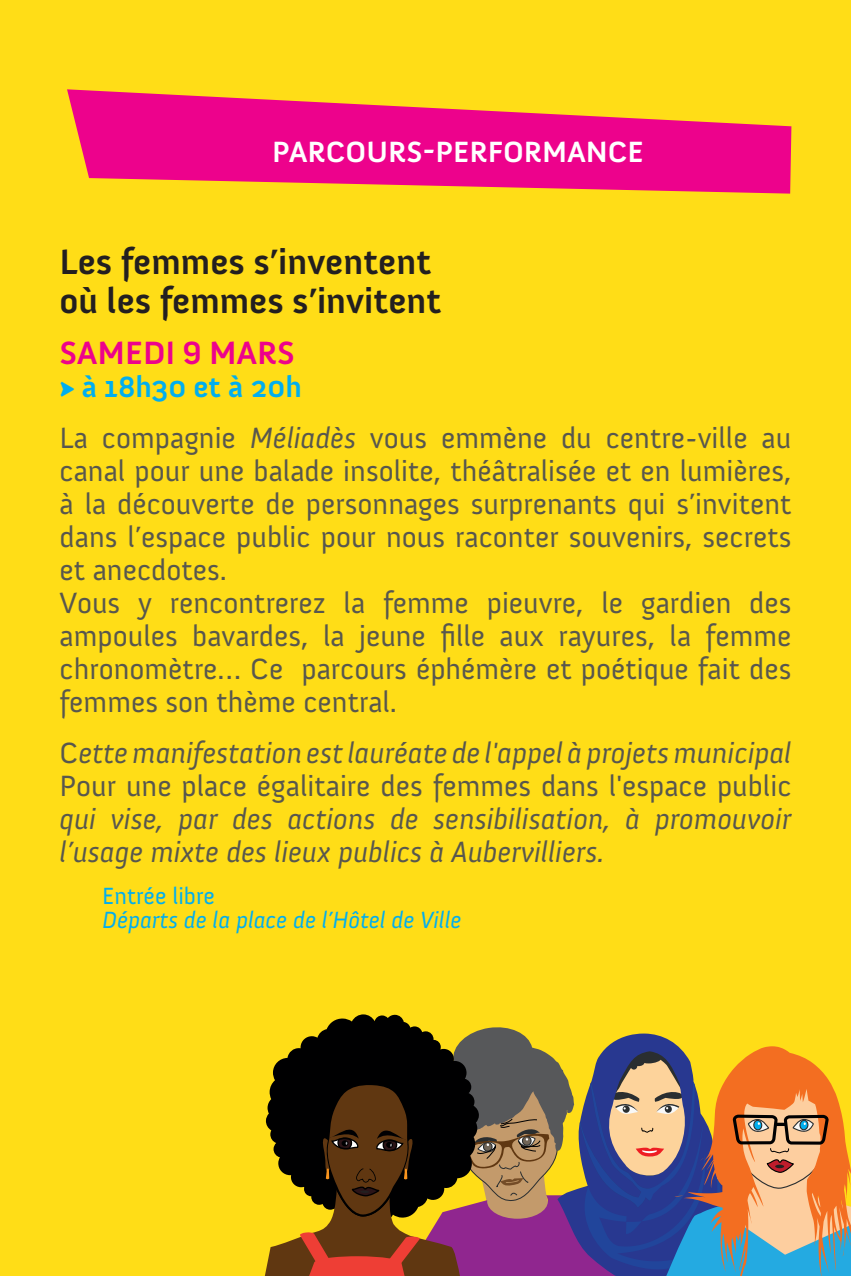
<style>
.page{position:relative;width:851px;height:1276px;background:#fff}
.page>*{position:absolute;margin:0;border:0;box-sizing:border-box;transform-origin:0 0}
.t1{font:700 36px/39px "Anivers";color:#231f20}
.t2{font:700 33px "Anivers";color:#ed028c}
.t3{font:30px/33px "Anivers";color:#58574e}
.t4{font:italic 30px/33px "Anivers";color:#58574e}
.t5{font:700 30px "Anivers";color:#fff}
.t6{font:italic 24px "Anivers";color:#00aeef}
.t7{font:24px "Anivers";color:#00aeef}
.s1{font-weight:700;color:#00aeef}
.s2{font-style:italic}
.s3{font-style:normal}
</style>
<div class="page">
<div style="left:0;top:0;width:850px;height:1276px;background:#ffdd17"></div>
<svg style="left:330px;top:1014px;width:78px;height:10px"></svg>
<svg style="left:265px;top:1024px;width:586px;height:252px"></svg>
<svg style="left:67px;top:89px;width:724px;height:105px;fill:#ed028c"></svg>
<p class="t5" style="left:272px;top:136px;width:37px">Parco</p>
<p class="t5" style="left:366px;top:136px;width:158px">urs-Performa</p>
<p class="t5" style="left:585px;top:136px;width:40px">nce</p>
<p class="t1" style="left:60px;top:243px;width:383px">Les femmes s’inventent où les femmes s’invitent</p>
<p class="t2" style="left:60px;top:335px;width:22px">Same</p>
<p class="t2" style="left:143px;top:335px;width:89px">di 9 mar</p>
<p class="t2" style="left:277px;top:335px;width:19px">s</p>
<p class="t3" style="left:60px;top:362px;width:733px;line-height:51px"><span class="s1">√ à 18h30 et à 20h<br></span>La compagnie <span class="s2">Méliadès</span> vous emmène du centre-ville au</p>
<p class="t3" style="left:60px;top:455px;width:733px">canal pour une balade insolite, théâtralisée et en lumières, à la découverte de personnages surprenants qui s’invitent dans l’espace public pour nous raconter souvenirs, secrets et anecdotes.<br>Vous y rencontrerez la femme pieuvre, le gardien des ampoules bavardes, la jeune fille aux rayures, la femme chronomètre… Ce parcours éphémère et poétique fait des femmes son thème central.</p>
<p class="t4" style="left:60px;top:737px;width:733px"><span class="s3">C</span>ette manifestation est lauréate de l'appel à projets municipal<br><span class="s3">Pour une place égalitaire des femmes dans l'espace public</span></p>
<p class="t4" style="left:60px;top:803px;width:733px">qui vise, par des actions de sensibilisation, à promouvoir l’usage mixte des lieux publics à Aubervilliers.</p>
<p class="t7" style="left:102px;top:883px;width:114px">Entrée libre</p>
<p class="t6" style="left:102px;top:907px;width:361px">Départs de la place de l’Hôtel de Ville</p>
</div>
